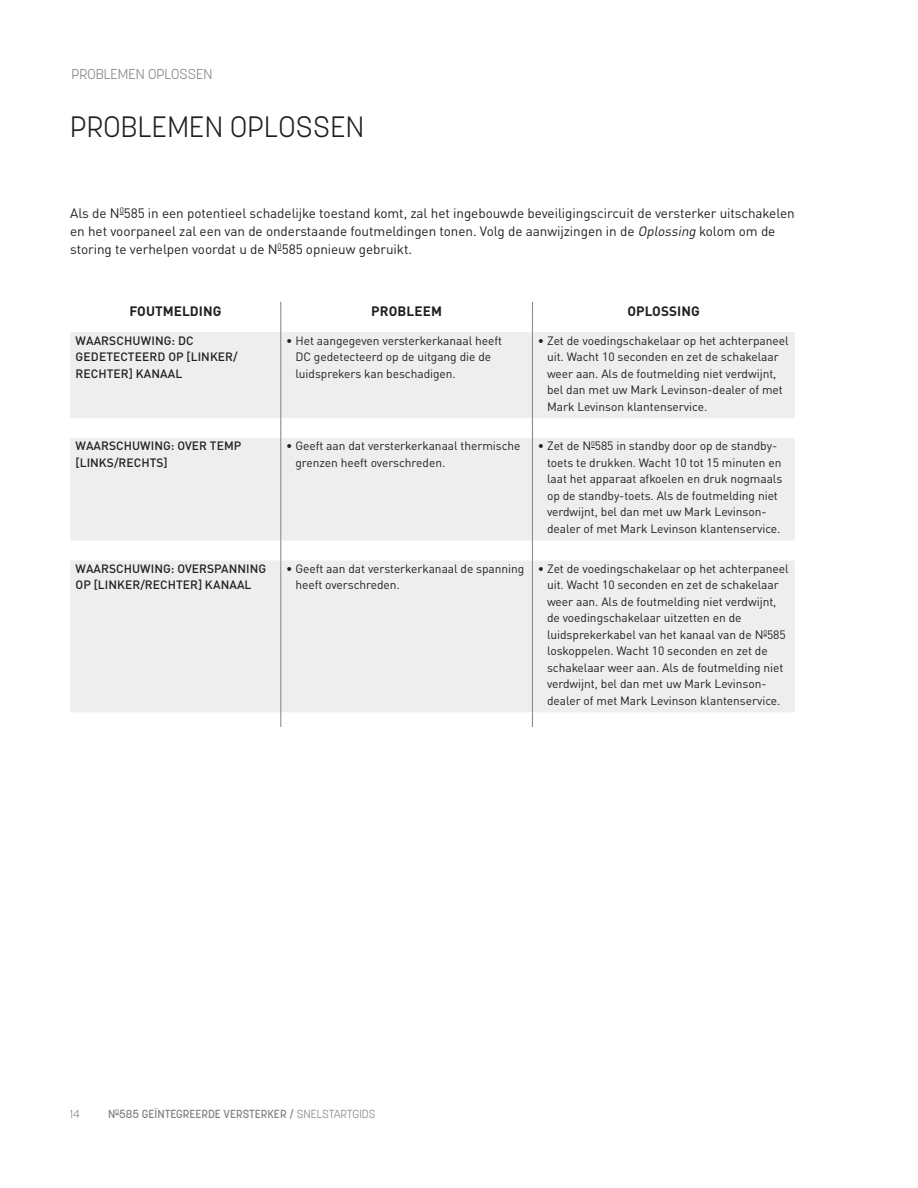
<style>
.page{position:relative;width:918px;height:1188px;background:#fff}
.page>*{position:absolute;margin:0;border:0;box-sizing:border-box;transform-origin:0 0}
.Headline{font:300 29.25px "Korolev";letter-spacing:.01em;color:#231f20}
.t1{font:300 14.25px "Korolev";color:#808285}
.body{font:13.5px/18px "DINOT";letter-spacing:-.005em;color:#231f20}
.callout_header{font:700 13.5px "DINOT";letter-spacing:.01em;color:#231f20}
.body-2{font:700 13.5px "DINOT";letter-spacing:.005em;color:#231f20}
.body-3{font:12px/16.5px "DINOT";letter-spacing:-.005em;color:#231f20}
.body-4{font:500 12px/16.5px "DINOT";letter-spacing:.005em;color:#231f20}
.t2{font:500 11.7px "Korolev";color:#808285}
.t3{font:300 11.7px "Korolev";color:#808285}
.s1{font-style:italic}
.s2{font-weight:300}
</style>
<div class="page">
<svg style="left:70px;top:332px;width:725px;height:380px;background:#efeff0"></svg>
<svg style="left:281px;top:302px;width:1px;height:30px"></svg>
<svg style="left:532px;top:302px;width:1px;height:30px"></svg>
<hr style="left:281px;top:332px;width:1px;height:86px;background:#808285">
<hr style="left:532px;top:332px;width:1px;height:86px;background:#808285">
<svg style="left:281px;top:418px;width:1px;height:20px"></svg>
<svg style="left:532px;top:418px;width:1px;height:20px"></svg>
<hr style="left:281px;top:438px;width:1px;height:103px;background:#808285">
<hr style="left:532px;top:438px;width:1px;height:103px;background:#808285">
<svg style="left:281px;top:541px;width:1px;height:20px"></svg>
<svg style="left:532px;top:541px;width:1px;height:20px"></svg>
<hr style="left:281px;top:561px;width:1px;height:151px;background:#808285">
<hr style="left:532px;top:561px;width:1px;height:151px;background:#808285">
<svg style="left:281px;top:712px;width:1px;height:15px"></svg>
<svg style="left:532px;top:712px;width:1px;height:15px"></svg>
<p class="t1" style="left:72px;top:65px;width:142px">PROBLEMEN OPLOSSEN</p>
<p class="Headline" style="left:70px;top:109px;width:296px">PROBLEMEN OPLOSSEN</p>
<p class="body" style="left:70px;top:204px;width:726px">Als de N<sup>0</sup>585 in een potentieel schadelijke toestand komt, zal het ingebouwde beveiligingscircuit de versterker uitschakelen en het voorpaneel zal een van de onderstaande foutmeldingen tonen. Volg de aanwijzingen in de <span class="s1">Oplossing</span> kolom om de storing te verhelpen voordat u de N<sup>0</sup>585 opnieuw gebruikt.</p>
<p class="body-2" style="left:129px;top:302px;width:69px">FOUTMELDING</p>
<p class="callout_header" style="left:371px;top:302px;width:18px">PROB</p>
<p class="callout_header" style="left:407px;top:302px;width:37px">LEEM</p>
<p class="callout_header" style="left:627px;top:302px;width:34px">OPLOSSING</p>
<p class="body-4" style="left:76px;top:332px;width:164px">WAARSCHUWING: DC<br>GEDETECTEERD OP [LINKER/<br>RECHTER] KANAAL</p>
<p class="body-3" style="left:295px;top:332px;width:208px;text-indent:-9px">• Het aangegeven versterkerkanaal heeft<br>DC gedetecteerd op de uitgang die de luidsprekers kan beschadigen.</p>
<p class="body-3" style="left:547px;top:332px;width:243px;text-indent:-9px">• Zet de voedingschakelaar op het achterpaneel uit. Wacht 10 seconden en zet de schakelaar weer aan. Als de foutmelding niet verdwijnt, bel dan met uw Mark Levinson-dealer of met Mark Levinson klantenservice.</p>
<p class="body-4" style="left:76px;top:438px;width:167px">WAARSCHUWING: OVER TEMP [LINKS/RECHTS]</p>
<p class="body-3" style="left:295px;top:438px;width:227px;text-indent:-9px">• Geeft aan dat versterkerkanaal thermische grenzen heeft overschreden.</p>
<p class="body-3" style="left:547px;top:438px;width:237px;text-indent:-9px">• Zet de N<sup>0</sup>585 in standby door op de standby&shy;toets te drukken. Wacht 10 tot 15 minuten en laat het apparaat afkoelen en druk nogmaals op de standby-toets. Als de foutmelding niet verdwijnt, bel dan met uw Mark Levinson&shy;dealer of met Mark Levinson klantenservice.</p>
<p class="body-4" style="left:76px;top:560px;width:192px">WAARSCHUWING: OVERSPANNING<br>OP [LINKER/RECHTER] KANAAL</p>
<p class="body-3" style="left:295px;top:560px;width:231px;text-indent:-9px">• Geeft aan dat versterkerkanaal de spanning heeft overschreden.</p>
<p class="body-3" style="left:547px;top:560px;width:243px;text-indent:-9px">• Zet de voedingschakelaar op het achterpaneel uit. Wacht 10 seconden en zet de schakelaar weer aan. Als de foutmelding niet verdwijnt, de voedingschakelaar uitzetten en de luidsprekerkabel van het kanaal van de N<sup>0</sup>585 loskoppelen. Wacht 10 seconden en zet de schakelaar weer aan. Als de foutmelding niet verdwijnt, bel dan met uw Mark Levinson&shy;dealer of met Mark Levinson klantenservice.</p>
<p class="t3" style="left:70px;top:1106px;width:11px">14</p>
<p class="t2" style="left:108px;top:1106px;width:269px">N<sup>0</sup>585 GEÏNTEGREERDE VERSTERKER / <span class="s2">SNELSTARTGIDS</span></p>
</div>
